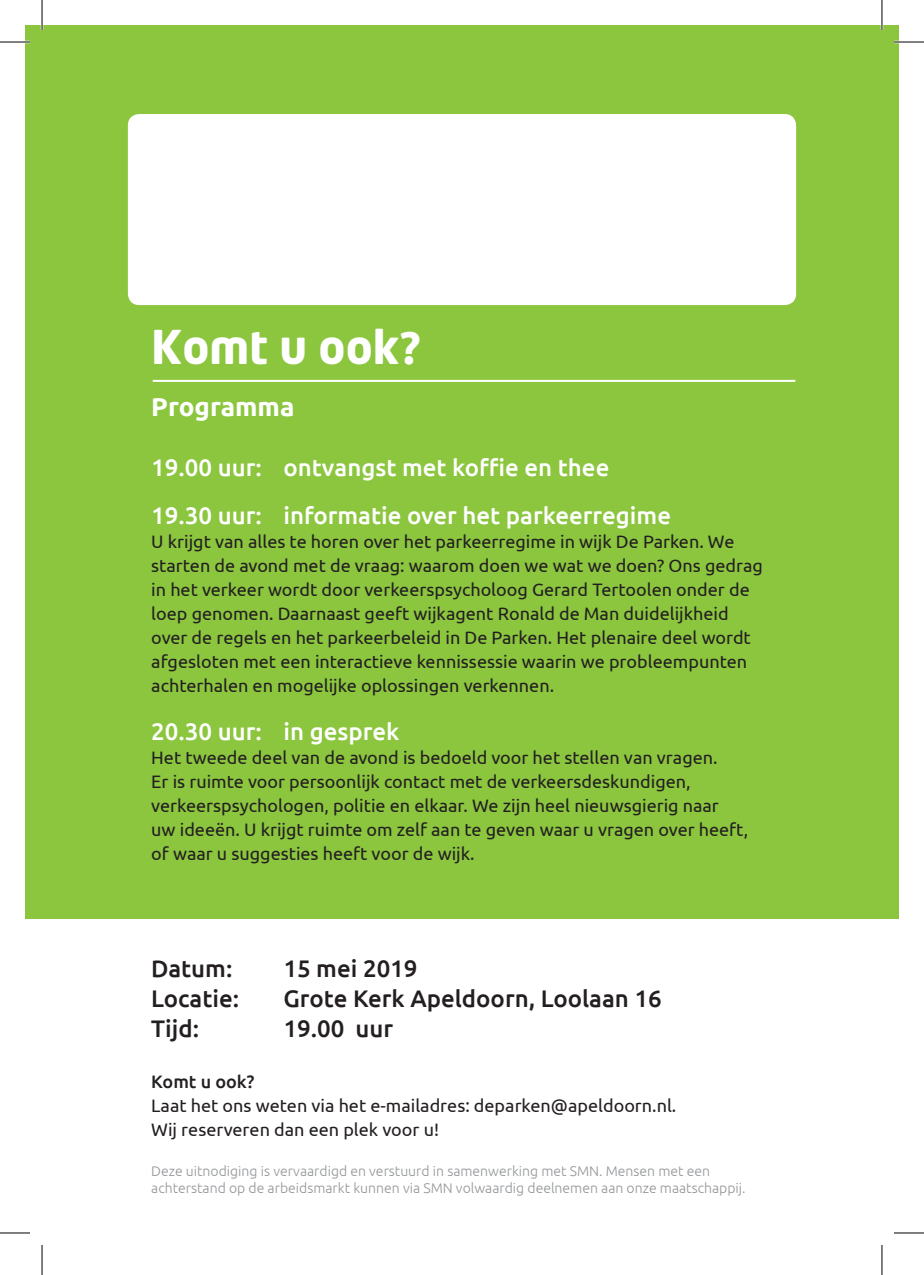
<style>
.page{position:relative;width:924px;height:1275px;background:#fff}
.page>*{position:absolute;margin:0;border:0;box-sizing:border-box;transform-origin:0 0}
.t1{font:700 46px "Neo Tech";color:#fff}
.t2{font:700 26px "Ubuntu";color:#fff}
.t3{font:500 24px "Ubuntu";color:#fff}
.t4{font:500 24px "Ubuntu";color:#231f20}
.t5{font:18px/24px "Ubuntu";color:#231f20}
.t6{font:500 18px "Ubuntu";color:#231f20}
.t7{font:300 14px/16.8px "Ubuntu";color:#939598}
.s1{font-family:"Ubuntu"}
</style>
<div class="page">
<div style="left:25px;top:25px;width:873px;height:893px;background:#8bc63e"></div>
<div style="left:128px;top:114px;width:667px;height:191px;background:#fff;border-radius:11px"></div>
<hr style="left:153px;top:380px;width:642px;height:2px;background:#fff">
<hr style="left:0;top:41px;width:30px;height:2px;background:#fff">
<hr style="left:893px;top:41px;width:30px;height:2px;background:#fff">
<hr style="left:41px;top:0;width:2px;height:30px;background:#fff">
<hr style="left:880px;top:0;width:2px;height:30px;background:#fff">
<hr style="left:0;top:42px;width:30px;height:1px;background:#000">
<hr style="left:893px;top:42px;width:30px;height:1px;background:#000">
<hr style="left:0;top:1232px;width:30px;height:1px;background:#000">
<hr style="left:893px;top:1232px;width:30px;height:1px;background:#000">
<hr style="left:42px;top:0;width:1px;height:30px;background:#000">
<hr style="left:42px;top:1245px;width:1px;height:30px;background:#000">
<hr style="left:881px;top:0;width:1px;height:30px;background:#000">
<hr style="left:881px;top:1245px;width:1px;height:30px;background:#000">
<p class="t1" style="left:151px;top:328px;width:271px">Komt u ook<span class="s1">?</span></p>
<p class="t2" style="left:151px;top:391px;width:144px">Programma</p>
<p class="t3" style="left:151px;top:452px;width:459px">19.00 uur: ontvangst met koffie en thee</p>
<p class="t3" style="left:151px;top:500px;width:521px">19.30 uur: informatie over het parkeerregime</p>
<p class="t5" style="left:151px;top:529px;width:613px">U krijgt van alles te horen over het parkeerregime in wijk De Parken. We starten de avond met de vraag: waarom doen we wat we doen? Ons gedrag in het verkeer wordt door verkeerspsycholoog Gerard Tertoolen onder de loep genomen. Daarnaast geeft wijkagent Ronald de Man duidelijkheid over de regels en het parkeerbeleid in De Parken. Het plenaire deel wordt afgesloten met een interactieve kennissessie waarin we probleempunten achterhalen en mogelijke oplossingen verkennen.</p>
<p class="t3" style="left:151px;top:716px;width:249px">20.30 uur: in gesprek</p>
<p class="t5" style="left:151px;top:745px;width:598px">Het tweede deel van de avond is bedoeld voor het stellen van vragen.<br>Er is ruimte voor persoonlijk contact met de verkeersdeskundigen, verkeerspsychologen, politie en elkaar. We zijn heel nieuwsgierig naar<br>uw ideeën. U krijgt ruimte om zelf aan te geven waar u vragen over heeft, of waar u suggesties heeft voor de wijk.</p>
<p class="t4" style="left:151px;top:953px;width:83px">Datum:</p>
<p class="t4" style="left:283px;top:953px;width:136px">15 mei 2019</p>
<p class="t4" style="left:151px;top:983px;width:89px">Locatie:</p>
<p class="t4" style="left:283px;top:983px;width:380px">Grote Kerk Apeldoorn, Loolaan 16</p>
<p class="t4" style="left:151px;top:1013px;width:49px">Tijd:</p>
<p class="t4" style="left:283px;top:1013px;width:111px">19.00 uur</p>
<p class="t6" style="left:151px;top:1070px;width:105px">Komt u ook?</p>
<p class="t5" style="left:151px;top:1093px;width:526px">Laat het ons weten via het e-mailadres: deparken@apeldoorn.nl.<br>Wij reserveren dan een plek voor u!</p>
<p class="t7" style="left:151px;top:1162px;width:595px">Deze uitnodiging is vervaardigd en verstuurd in samenwerking met SMN. Mensen met een achterstand op de arbeidsmarkt kunnen via SMN volwaardig deelnemen aan onze maatschappij.</p>
</div>
